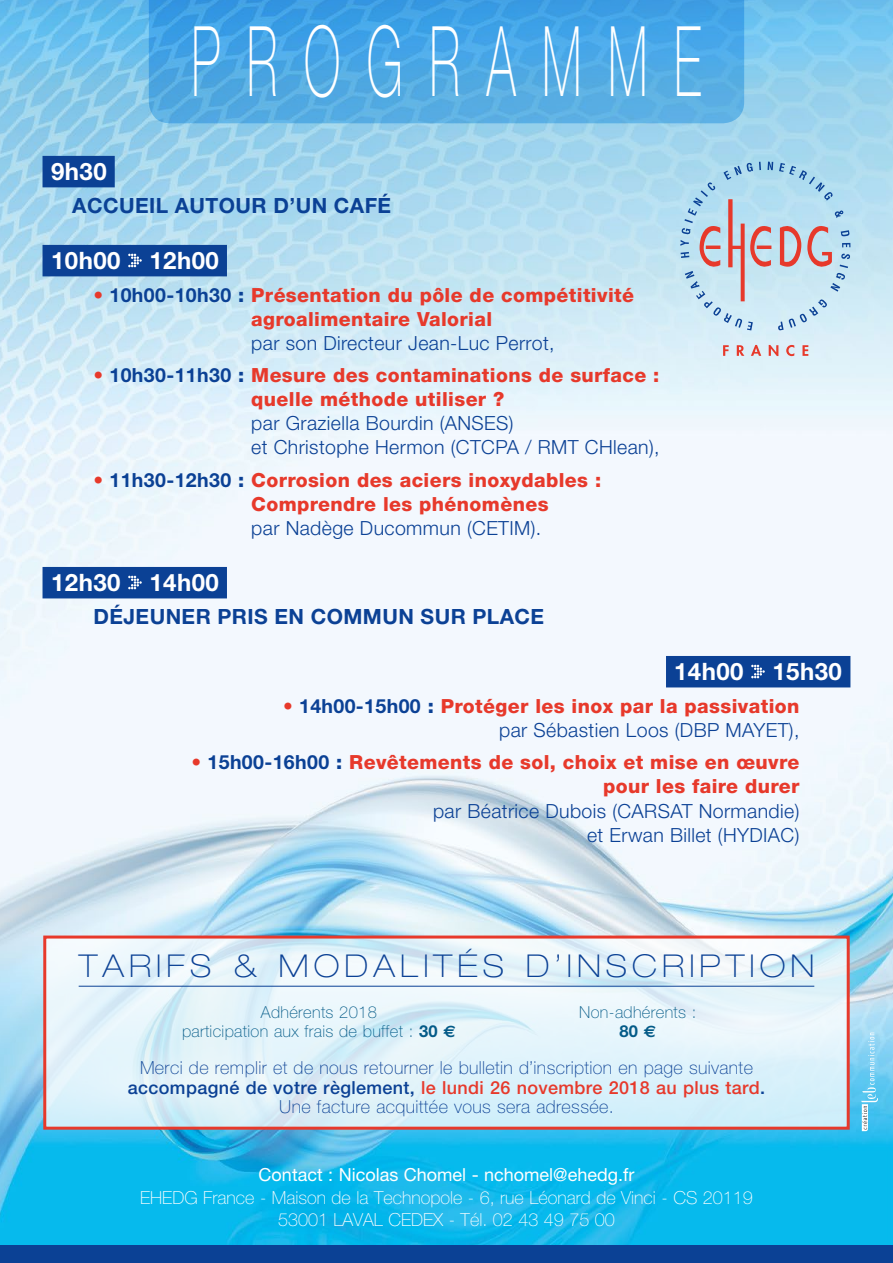
<style>
.page{position:relative;width:893px;height:1263px;background:#fff}
.page>*{position:absolute;margin:0;border:0;box-sizing:border-box;transform-origin:0 0}
.t1{font:100 97.5px "Helvetica Neue";letter-spacing:.545em;color:#fff;scale:.5 1}
.t2{font:100 expanded 31.5px "Helvetica Neue";letter-spacing:.16em;color:#0b4195}
.t3{font:700 24px "Helvetica Neue";letter-spacing:.02em;color:#fff}
.t4{font:700 21px "Helvetica Neue";letter-spacing:.02em;color:#0b4195}
.t5{font:800 19.5px/24px "Helvetica Neue";letter-spacing:.02em;color:#e7392b}
.t6{font:300 19.5px/24px "Helvetica Neue";letter-spacing:.02em;color:#0b4195}
.t7{font:100 18px/19.5px "Helvetica Neue";letter-spacing:.02em;color:#0b4195;text-align:center}
.t8{font:100 18px/22.5px "Helvetica Neue";color:#fff;text-align:center}
.t9{font:18px "Helvetica Neue";color:#fff}
.t10{font:100 16.5px/19.5px "Helvetica Neue";letter-spacing:.02em;color:#045b88;text-align:center}
.s1{font-weight:700}
.s2{font-weight:700;color:#0b4195}
.s3{color:#0b4195}
.s4{font-weight:300;color:#0b4195}
.s5{font-family:"Euro Sans";font-weight:700}
.s6{font-weight:500}
.s7{font-weight:500;color:#e7392b}
</style>
<div class="page">
<img style="left:0;top:0;width:893px;height:1246px">
<svg style="left:47px;top:939px;width:799px;height:187px;background:#e1f2fa"></svg>
<div style="left:0;top:1246px;width:893px;height:17px;background:#0b4195"></div>
<div style="left:43px;top:156px;width:72px;height:31px;background:#0b4195"></div>
<div style="left:43px;top:245px;width:184px;height:31px;background:#0b4195"></div>
<div style="left:43px;top:567px;width:184px;height:31px;background:#0b4195"></div>
<div style="left:666px;top:656px;width:184px;height:31px;background:#0b4195"></div>
<svg style="left:128px;top:254px;width:14px;height:13px"></svg>
<svg style="left:128px;top:576px;width:14px;height:13px"></svg>
<svg style="left:751px;top:665px;width:14px;height:13px"></svg>
<svg style="left:723px;top:345px;width:6px;height:11px"></svg>
<svg style="left:737px;top:345px;width:7px;height:11px"></svg>
<svg style="left:751px;top:345px;width:10px;height:11px"></svg>
<svg style="left:769px;top:345px;width:9px;height:11px"></svg>
<svg style="left:786px;top:345px;width:8px;height:11px"></svg>
<svg style="left:802px;top:345px;width:6px;height:11px"></svg>
<svg style="left:680px;top:162px;width:170px;height:169px;background:#bcd1e0"></svg>
<svg style="left:149px;top:0;width:595px;height:123px;background:#4ba7e5"></svg>
<svg style="left:861px;top:1032px;width:17px;height:99px;background:#82d1f0"></svg>
<div style="left:43px;top:935px;width:807px;height:195px;border:3px solid #e7392b"></div>
<hr style="left:79px;top:986px;width:735px;height:1px;background:#0b4195">
<h1 class="t1" style="left:191px;top:5px;width:1022px">PROGRAMME</h1>
<p class="t3" style="left:51px;top:157px;width:57px">9h30</p>
<p class="t4" style="left:72px;top:192px;width:320px">ACCUEIL AUTOUR D’UN CAFÉ</p>
<p class="t3" style="left:51px;top:246px;width:169px">10h00 12h00</p>
<p class="t5" style="left:251px;top:283px;width:384px;text-indent:-158px"><span class="s1">•</span> <span class="s2">10h00-10h30</span> <span class="s3">:</span> Présentation du pôle de compétitivité agroalimentaire Valorial</p>
<p class="t6" style="left:251px;top:331px;width:305px">par son Directeur Jean-Luc Perrot,</p>
<p class="t5" style="left:94px;top:363px;width:567px;text-align:center"><span class="s1">•</span> <span class="s2">10h30-11h30</span> <span class="s3">:</span> Mesure des contaminations de surface : quelle méthode utiliser ?</p>
<p class="t6" style="left:251px;top:411px;width:410px">par Graziella Bourdin (ANSES)<br>et Christophe Hermon (CTCPA / RMT CHlean),</p>
<p class="t5" style="left:251px;top:468px;width:351px;text-indent:-158px"><span class="s1">•</span> <span class="s2">11h30-12h30</span> <span class="s3">:</span> Corrosion des aciers inoxydables :<br>Comprendre les phénomènes</p>
<p class="t6" style="left:251px;top:516px;width:292px">par Nadège Ducommun (CETIM).</p>
<p class="t3" style="left:51px;top:568px;width:169px">12h30 14h00</p>
<p class="t4" style="left:94px;top:603px;width:452px">DÉJEUNER PRIS EN COMMUN SUR PLACE</p>
<p class="t3" style="left:674px;top:657px;width:169px">14h00 15h30</p>
<p class="t5" style="left:283px;top:694px;width:518px;text-align:right"><span class="s1">•</span> <span class="s2">14h00-15h00</span> <span class="s3">:</span> Protéger les inox par la passivation <span class="s4">par Sébastien Loos (DBP MAYET),</span></p>
<p class="t5" style="left:192px;top:750px;width:609px;text-align:right"><span class="s1">•</span> <span class="s2">15h00-16h00</span> <span class="s3">:</span> Revêtements de sol, choix et mise en œuvre pour les faire durer</p>
<p class="t6" style="left:433px;top:798px;width:368px;text-align:right">par Béatrice Dubois (CARSAT Normandie) et Erwan Billet (HYDIAC)</p>
<h2 class="t2" style="left:79px;top:947px;width:737px">TARIFS &amp; MODALITÉS D’INSCRIPTION</h2>
<p class="t10" style="left:182px;top:1002px;width:275px">Adhérents 2018<br>participation aux frais de buffet : <span class="s1">30</span> <span class="s5">e</span></p>
<p class="t10" style="left:579px;top:1002px;width:119px">Non-adhérents :<br><span class="s1">80</span> <span class="s5">e</span></p>
<p class="t7" style="left:128px;top:1058px;width:639px">Merci de remplir et de nous retourner le bulletin d’inscription en page suivante <span class="s6">accompagné de votre règlement,</span> <span class="s7">le lundi 26 novembre 2018 au plus tard</span><span class="s6">.<br></span>Une facture acquittée vous sera adressée.</p>
<p class="t9" style="left:259px;top:1164px;width:377px">Contact : Nicolas Chomel - nchomel@ehedg.fr</p>
<p class="t8" style="left:140px;top:1186px;width:614px">EHEDG France - Maison de la Technopole - 6, rue Léonard de Vinci - CS 20119<br>53001 LAVAL CEDEX - Tél. 02 43 49 75 00</p>
</div>
